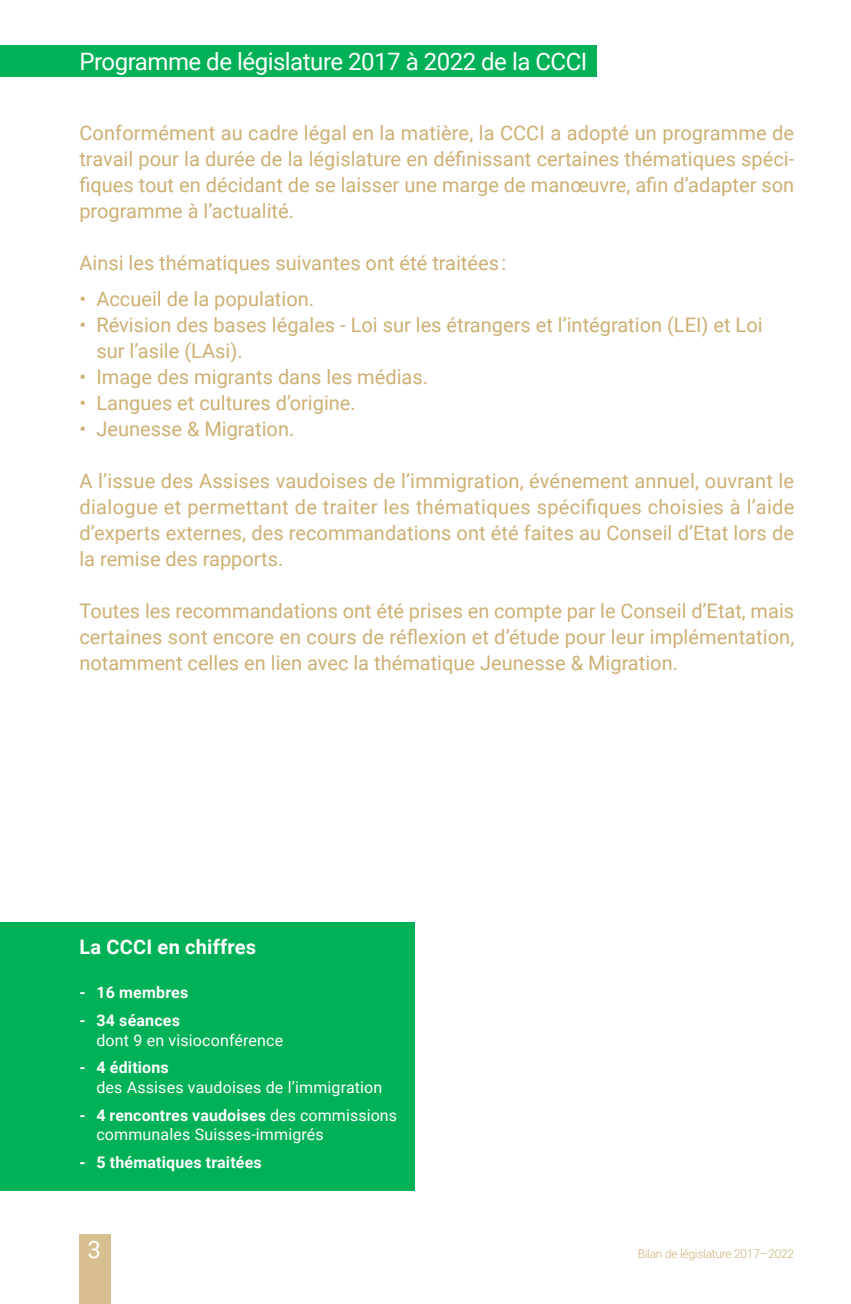
<style>
.page{position:relative;width:851px;height:1304px;background:#fff}
.page>*{position:absolute;margin:0;border:0;box-sizing:border-box;transform-origin:0 0}
.t1{font:24px "Roboto";letter-spacing:-.02em;color:#fff}
.t2{font:20px/26px "Roboto";color:#cdb074;text-align:justify}
.t3{font:700 20px "Roboto";letter-spacing:.01em;color:#fff}
.t4{font:16px/19.6px "Roboto";letter-spacing:.01em;color:#fff}
.t5{font:700 16px "Roboto";letter-spacing:.01em;color:#fff}
.t6{font:300 12px "Roboto";letter-spacing:-.02em;color:#cdb074}
.s1{font-weight:700}
</style>
<div class="page">
<div style="left:79px;top:1235px;width:32px;height:69px;background:#d7bf8f"></div>
<div style="left:0;top:45px;width:596px;height:32px;background:#00b158"></div>
<div style="left:0;top:922px;width:414px;height:269px;background:#00b158"></div>
<p class="t1" style="left:79px;top:45px;width:509px">Programme de législature 2017 à 2022 de la CCCI</p>
<p class="t2" style="left:79px;top:119px;width:716px">Conformément au cadre légal en la matière, la CCCI a adopté un programme de travail pour la durée de la législature en définissant certaines thématiques spéci&shy;fiques tout en décidant de se laisser une marge de manœuvre, afin d’adapter son programme à l’actualité.</p>
<p class="t2" style="left:79px;top:249px;width:428px">Ainsi les thématiques suivantes ont été traitées :</p>
<p class="t2" style="left:79px;top:285px;width:236px">• Accueil de la population.</p>
<p class="t2" style="left:96px;top:311px;width:667px;text-indent:-17px">• Révision des bases légales - Loi sur les étrangers et l’intégration (LEI) et Loi sur l’asile (LAsi).</p>
<p class="t2" style="left:79px;top:363px;width:350px">• Image des migrants dans les médias.</p>
<p class="t2" style="left:79px;top:389px;width:278px">• Langues et cultures d’origine.</p>
<p class="t2" style="left:79px;top:415px;width:216px">• Jeunesse &amp; Migration.</p>
<p class="t2" style="left:79px;top:467px;width:716px">A l’issue des Assises vaudoises de l’immigration, événement annuel, ouvrant le dialogue et permettant de traiter les thématiques spécifiques choisies à l’aide d’experts externes, des recommandations ont été faites au Conseil d’Etat lors de la remise des rapports.</p>
<p class="t2" style="left:79px;top:597px;width:716px">Toutes les recommandations ont été prises en compte par le Conseil d’Etat, mais certaines sont encore en cours de réflexion et d’étude pour leur implémentation, notamment celles en lien avec la thématique Jeunesse &amp; Migration.</p>
<p class="t3" style="left:79px;top:933px;width:178px">La CCCI en chiffres</p>
<p class="t5" style="left:79px;top:982px;width:110px">- 16 membres</p>
<p class="t5" style="left:79px;top:1009px;width:102px">- 34 séances</p>
<p class="t4" style="left:96px;top:1030px;width:188px">dont 9 en visioconférence</p>
<p class="t5" style="left:79px;top:1056px;width:91px">- 4 éditions</p>
<p class="t4" style="left:96px;top:1077px;width:287px">des Assises vaudoises de l’immigration</p>
<p class="t4" style="left:96px;top:1105px;width:302px;text-indent:-17px"><span class="s1">- 4 rencontres vaudoises</span> des commissions communales Suisses-immigrés</p>
<p class="t5" style="left:79px;top:1151px;width:184px">- 5 thématiques traitées</p>
<p class="t1" style="left:87px;top:1233px;width:15px">3</p>
<p class="t6" style="left:637px;top:1246px;width:158px">Bilan de législature 2017–2022</p>
</div>
